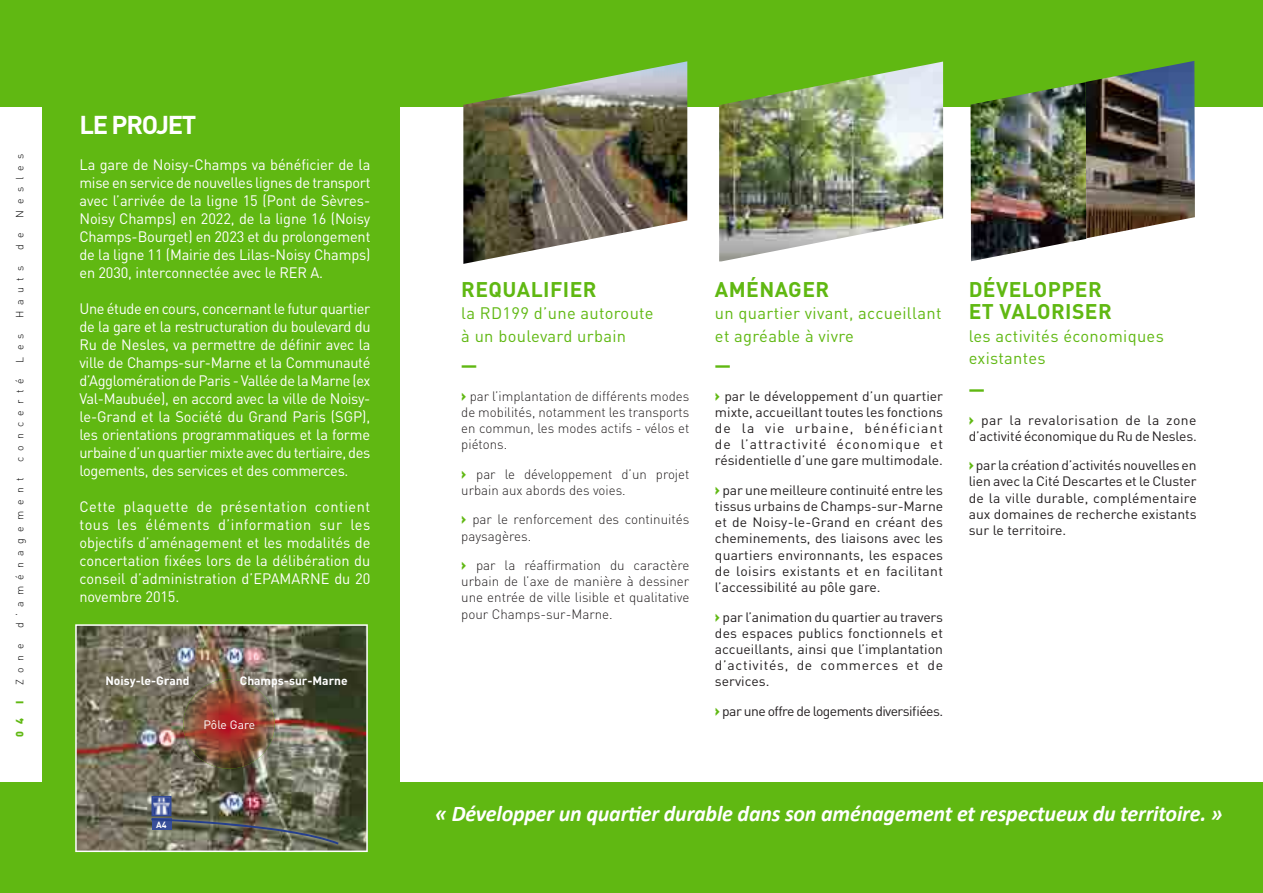
<style>
.page{position:relative;width:1263px;height:893px;background:#fff}
.page>*{position:absolute;margin:0;border:0;box-sizing:border-box;transform-origin:0 0}
.t1{font:700 25.5px "DIN";letter-spacing:-.05em;color:#fff}
.t2{font:italic 700 22.5px "Calibri";letter-spacing:-.01em;color:#fff}
.t3{font:700 21px/22.5px "DIN";letter-spacing:.02em;color:#60b812}
.t4{font:16.5px/22.5px "DIN";letter-spacing:.02em;color:#60b812}
.t5{font:15px/18px "DIN";letter-spacing:-.01em;color:#fff;text-align:justify}
.t6{font:900 15px "DIN";color:#60b812}
.t7{font:13.5px/16.2px "DIN";color:#231f20;text-align:justify}
.t8{font:300 13.5px/16.2px "DIN";color:#231f20;text-align:justify}
.t9{font:13.5px "DIN";letter-spacing:-.04em;color:#231f20}
.t10{font:700 12px "DIN";color:#fff}
.t11{font:12px "DIN";color:#fff}
.t12{font:300 10.5px "DIN";letter-spacing:.6em;color:#000}
.t13{font:900 10.5px "DIN";color:#60b812}
.t14{font:700 9px "DIN";color:#fff}
.s1{font-weight:900;font-size:15px;color:#60b812}
</style>
<div class="page">
<div style="left:0;top:0;width:1263px;height:106px;background:#60b812"></div>
<div style="left:0;top:782px;width:1263px;height:111px;background:#60b812"></div>
<div style="left:43px;top:0;width:357px;height:893px;background:#60b812"></div>
<img style="left:75px;top:624px;width:293px;height:228px">
<img style="left:151px;top:796px;width:188px;height:48px">
<img style="left:183px;top:680px;width:92px;height:89px">
<img style="left:463px;top:61px;width:224px;height:203px">
<img style="left:970px;top:82px;width:116px;height:179px">
<img style="left:1086px;top:61px;width:109px;height:177px">
<img style="left:719px;top:62px;width:224px;height:199px">
<p class="t12" style="left:13px;top:218px;width:65px;rotate:-90deg">Nesles</p>
<p class="t12" style="left:13px;top:250px;width:19px;rotate:-90deg">d e</p>
<p class="t12" style="left:13px;top:318px;width:54px;rotate:-90deg">Hauts</p>
<p class="t12" style="left:13px;top:363px;width:31px;rotate:-90deg">Les</p>
<p class="t12" style="left:13px;top:462px;width:86px;rotate:-90deg">concerté</p>
<p class="t12" style="left:13px;top:628px;width:152px;rotate:-90deg">d’aménagement</p>
<p class="t12" style="left:13px;top:685px;width:43px;rotate:-90deg">Zone</p>
<p class="t13" style="left:13px;top:704px;width:5px;rotate:-90deg">I</p>
<p class="t13" style="left:13px;top:737px;width:19px;rotate:-90deg">0 4</p>
<h1 class="t1" style="left:79px;top:108px;width:119px">LE PROJET</h1>
<p class="t5" style="left:79px;top:155px;width:293px">La gare de Noisy-Champs va bénéficier de la mise en service de nouvelles lignes de transport avec l’arrivée de la ligne 15 (Pont de Sèvres-Noisy Champs) en 2022, de la ligne 16 (Noisy Champs-Bourget) en 2023 et du prolongement de la ligne 11 (Mairie des Lilas-Noisy Champs) en 2030, interconnectée avec le RER A.</p>
<p class="t5" style="left:79px;top:299px;width:293px">Une étude en cours, concernant le futur quartier de la gare et la restructuration du boulevard du Ru de Nesles, va permettre de définir avec la ville de Champs-sur-Marne et la Communauté d’Agglomération de Paris - Vallée de la Marne (ex Val-Maubuée), en accord avec la ville de Noisy&shy;le-Grand et la Société du Grand Paris (SGP), les orientations programmatiques et la forme urbaine d’un quartier mixte avec du tertiaire, des logements, des services et des commerces.</p>
<p class="t5" style="left:79px;top:497px;width:293px">Cette plaquette de présentation contient tous les éléments d’information sur les objectifs d’aménagement et les modalités de concertation fixées lors de la délibération du conseil d’administration d’EPAMARNE du 20 novembre 2015.</p>
<p class="t10" style="left:105px;top:672px;width:86px">Noisy-le-Grand</p>
<p class="t10" style="left:240px;top:672px;width:109px">Champs-sur-Marne</p>
<p class="t11" style="left:203px;top:718px;width:53px">Pôle Gare</p>
<p class="t14" style="left:156px;top:818px;width:12px">A4</p>
<h3 class="t3" style="left:461px;top:277px;width:137px">REQUALIFIER</h3>
<p class="t4" style="left:461px;top:301px;width:194px">la RD199 d’une autoroute à un boulevard urbain</p>
<p class="t6" style="left:461px;top:356px;width:17px">—</p>
<p class="t8" style="left:461px;top:387px;width:230px"><span class="s1">›</span> par l’implantation de différents modes de mobilités, notamment les transports en commun, les modes actifs - vélos et piétons.</p>
<p class="t8" style="left:461px;top:466px;width:230px"><span class="s1">›</span> par le développement d’un projet urbain aux abords des voies.</p>
<p class="t8" style="left:461px;top:511px;width:230px"><span class="s1">›</span> par le renforcement des continuités paysagères.</p>
<p class="t8" style="left:461px;top:557px;width:230px"><span class="s1">›</span> par la réaffirmation du caractère urbain de l’axe de manière à dessiner une entrée de ville lisible et qualitative pour Champs-sur-Marne.</p>
<h3 class="t3" style="left:715px;top:277px;width:116px">AMÉNAGER</h3>
<p class="t4" style="left:715px;top:301px;width:228px">un quartier vivant, accueillant et agréable à vivre</p>
<p class="t6" style="left:715px;top:356px;width:17px">—</p>
<p class="t7" style="left:715px;top:387px;width:230px"><span class="s1">›</span> par le développement d’un quartier mixte, accueillant toutes les fonctions de la vie urbaine, bénéficiant de l’attractivité économique et résidentielle d’une gare multimodale.</p>
<p class="t7" style="left:715px;top:482px;width:230px"><span class="s1">›</span> par une meilleure continuité entre les tissus urbains de Champs-sur-Marne et de Noisy-le-Grand en créant des cheminements, des liaisons avec les quartiers environnants, les espaces de loisirs existants et en facilitant l’accessibilité au pôle gare.</p>
<p class="t7" style="left:715px;top:608px;width:230px"><span class="s1">›</span> par l’animation du quartier au travers des espaces publics fonctionnels et accueillants, ainsi que l’implantation d’activités, de commerces et de services.</p>
<p class="t9" style="left:715px;top:703px;width:230px"><span class="s1">›</span> par une offre de logements diversifiées.</p>
<h3 class="t3" style="left:969px;top:277px;width:145px">DÉVELOPPER<br>ET VALORISER</h3>
<p class="t4" style="left:969px;top:324px;width:197px">les activités économiques existantes</p>
<p class="t6" style="left:969px;top:380px;width:17px">—</p>
<p class="t7" style="left:969px;top:411px;width:230px"><span class="s1">›</span> par la revalorisation de la zone d’activité économique du Ru de Nesles.</p>
<p class="t7" style="left:969px;top:457px;width:230px"><span class="s1">›</span> par la création d’activités nouvelles en lien avec la Cité Descartes et le Cluster de la ville durable, complémentaire aux domaines de recherche existants sur le territoire.</p>
<h2 class="t2" style="left:435px;top:797px;width:789px">« Développer un quartier durable dans son aménagement et respectueux du territoire. »</h2>
</div>
